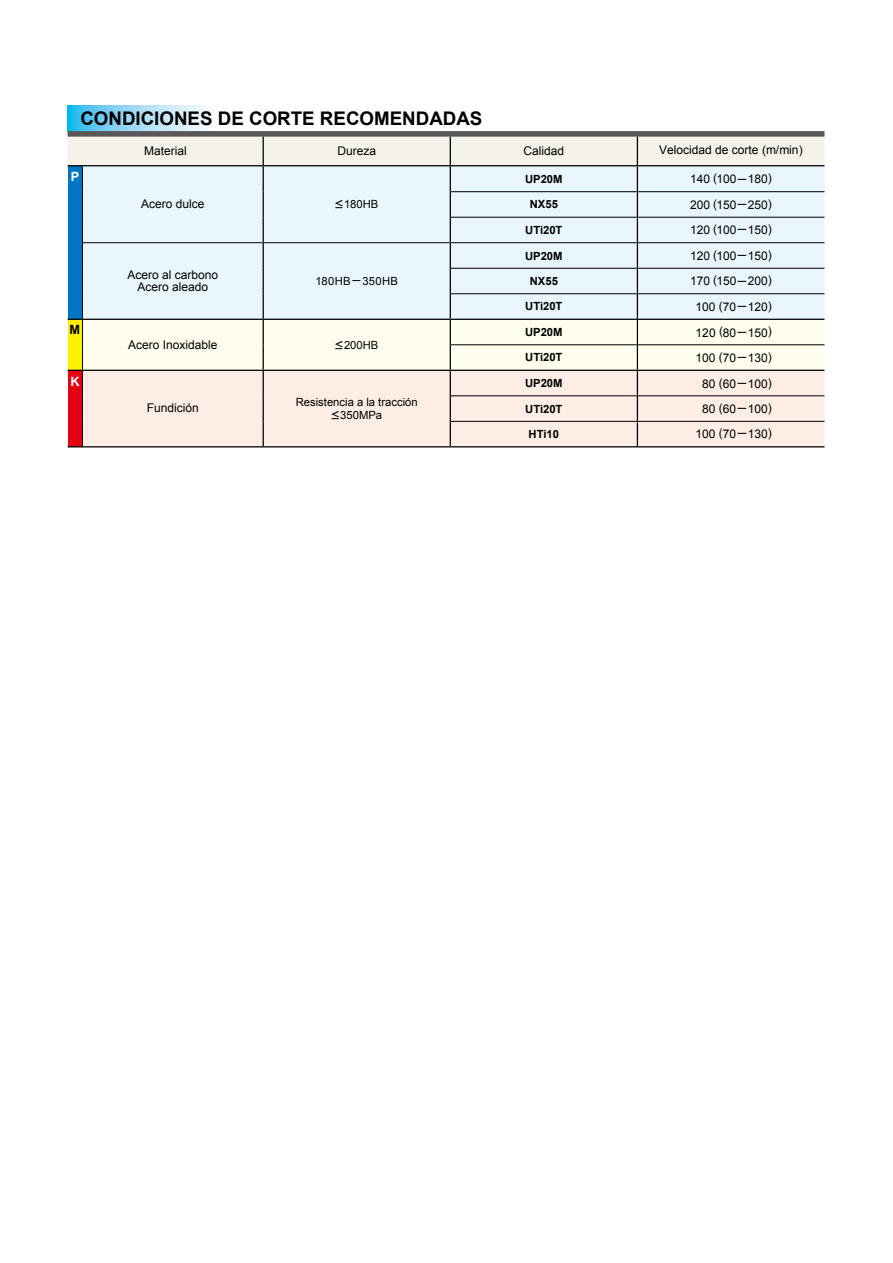
<style>
.page{position:relative;width:893px;height:1263px;background:#fff}
.page>*{position:absolute;margin:0;border:0;box-sizing:border-box;transform-origin:0 0}
.t1{font:700 18.75px "Arial";color:#000}
.t2{font:700 12.75px "Arial";color:#fff}
.t3{font:700 12.75px "Arial";color:#000}
.t4{font:12px/12.8px "Arial";color:#000;text-align:center}
.t5{font:700 11.25px "Arial";color:#000}
.t6{font:11.25px/12.8px "Arial";color:#000;text-align:center}
.t7{font:11.25px "Arial";letter-spacing:.025em;color:#000}
.s1{font-family:"MAR";font-size:9px}
</style>
<div class="page">
<svg style="left:68px;top:106px;width:138px;height:25px;background:#9adaf6"></svg>
<div style="left:68px;top:131px;width:756px;height:6px;background:#595757"></div>
<hr style="left:68px;top:446px;width:756px;height:1px;background:#000">
<svg style="left:68px;top:136px;width:756px;height:310px;background:#e8eae8"></svg>
<h1 class="t1" style="left:80px;top:106px;width:404px">CONDICIONES DE CORTE RECOMENDADAS</h1>
<p class="t4" style="left:144px;top:144px;width:44px">Material</p>
<p class="t4" style="left:337px;top:144px;width:40px">Dureza</p>
<p class="t4" style="left:523px;top:144px;width:42px">Calidad</p>
<p class="t4" style="left:659px;top:143px;width:145px">Velocidad de corte (m/min)</p>
<p class="t2" style="left:71px;top:168px;width:10px">P</p>
<p class="t3" style="left:70px;top:321px;width:12px">M</p>
<p class="t4" style="left:141px;top:198px;width:65px">Acero dulce</p>
<p class="t4" style="left:127px;top:268px;width:92px">Acero al carbono<br>Acero aleado</p>
<p class="t4" style="left:128px;top:338px;width:91px">Acero Inoxidable</p>
<p class="t6" style="left:335px;top:198px;width:45px"><span class="s1">&lt;</span>180HB</p>
<p class="t7" style="left:316px;top:274px;width:84px">180HB ─ 350HB</p>
<p class="t6" style="left:335px;top:339px;width:45px"><span class="s1">&lt;</span>200HB</p>
<p class="t5" style="left:525px;top:172px;width:39px">UP20M</p>
<p class="t4" style="left:690px;top:173px;width:83px">140 (100─180)</p>
<p class="t5" style="left:530px;top:197px;width:30px">NX55</p>
<p class="t4" style="left:690px;top:198px;width:83px">200 (150─250)</p>
<p class="t5" style="left:525px;top:222px;width:39px">UTi20T</p>
<p class="t4" style="left:690px;top:224px;width:83px">120 (100─150)</p>
<p class="t5" style="left:525px;top:248px;width:39px">UP20M</p>
<p class="t4" style="left:690px;top:249px;width:83px">120 (100─150)</p>
<p class="t5" style="left:530px;top:274px;width:30px">NX55</p>
<p class="t4" style="left:690px;top:275px;width:83px">170 (150─200)</p>
<p class="t5" style="left:525px;top:299px;width:39px">UTi20T</p>
<p class="t4" style="left:695px;top:300px;width:78px">100 (70─120)</p>
<p class="t5" style="left:525px;top:325px;width:39px">UP20M</p>
<p class="t4" style="left:696px;top:326px;width:78px">120 (80─150)</p>
<p class="t5" style="left:525px;top:350px;width:39px">UTi20T</p>
<p class="t4" style="left:695px;top:351px;width:78px">100 (70─130)</p>
<p class="t2" style="left:70px;top:372px;width:11px">K</p>
<p class="t5" style="left:525px;top:376px;width:39px">UP20M</p>
<p class="t4" style="left:702px;top:377px;width:71px">80 (60─100)</p>
<p class="t5" style="left:525px;top:401px;width:39px">UTi20T</p>
<p class="t4" style="left:702px;top:402px;width:71px">80 (60─100)</p>
<p class="t5" style="left:529px;top:426px;width:32px">HTi10</p>
<p class="t4" style="left:695px;top:428px;width:78px">100 (70─130)</p>
<p class="t4" style="left:147px;top:402px;width:54px">Fundición</p>
<p class="t6" style="left:296px;top:396px;width:123px">Resistencia a la tracción <span class="s1">&lt;</span>350MPa</p>
</div>
